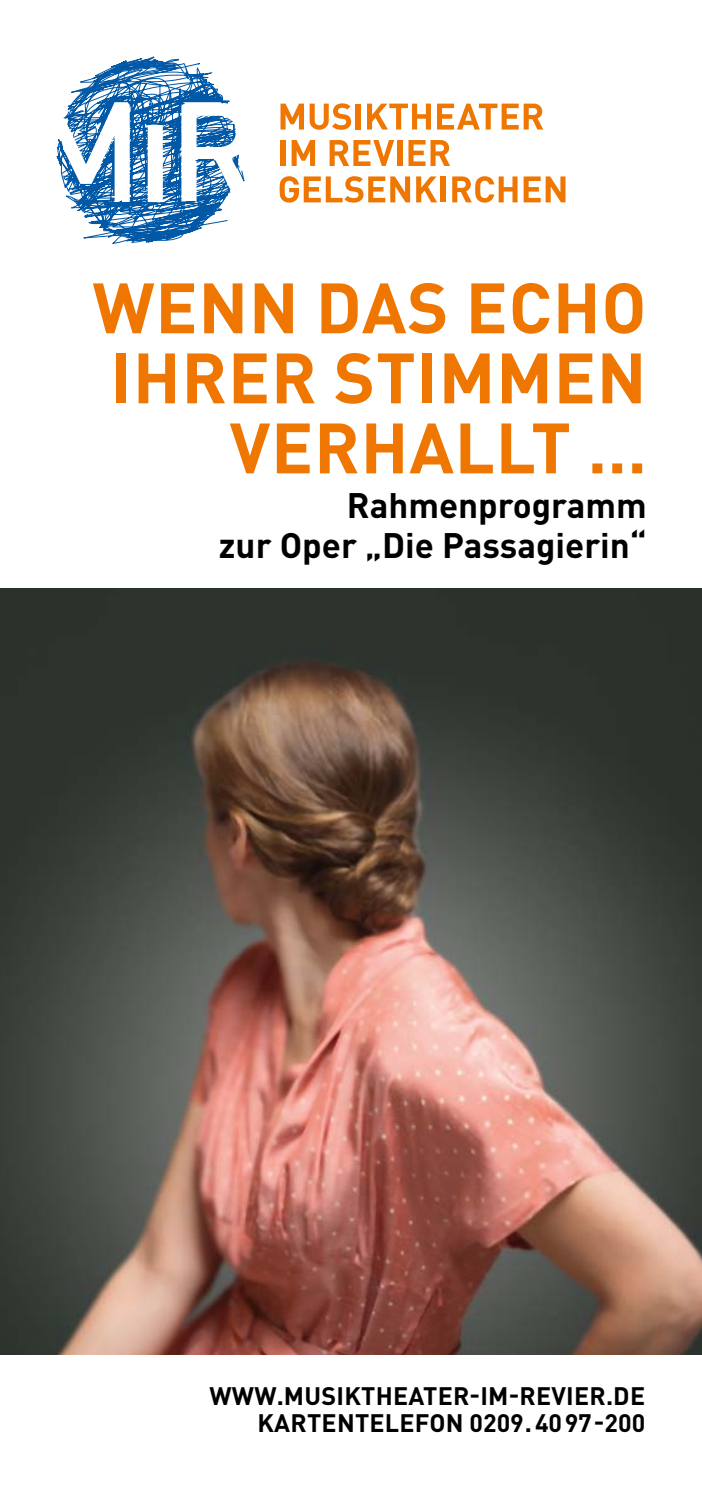
<style>
.page{position:relative;width:702px;height:1489px;background:#fff}
.page>*{position:absolute;margin:0;border:0;box-sizing:border-box;transform-origin:0 0}
.t1{font:700 70px/70px "DINOT";letter-spacing:.01em;color:#ee7601;text-align:right}
.t2{font:700 35px/40px "DINOT";color:#000;text-align:right}
.t3{font:700 25px/27.5px "DINOT";letter-spacing:.01em;color:#000;text-align:right}
</style>
<div class="page">
<svg style="left:57px;top:57px;width:188px;height:187px"></svg>
<svg style="left:280px;top:103px;width:71px;height:27px"></svg>
<div style="left:356px;top:104px;width:5px;height:25px;background:#ee7601"></div>
<svg style="left:367px;top:104px;width:64px;height:25px"></svg>
<svg style="left:437px;top:104px;width:106px;height:25px"></svg>
<div style="left:280px;top:140px;width:5px;height:26px;background:#ee7601"></div>
<svg style="left:291px;top:140px;width:24px;height:26px"></svg>
<svg style="left:329px;top:140px;width:65px;height:26px"></svg>
<div style="left:397px;top:140px;width:5px;height:26px;background:#ee7601"></div>
<svg style="left:408px;top:140px;width:42px;height:26px"></svg>
<svg style="left:279px;top:176px;width:131px;height:27px"></svg>
<svg style="left:416px;top:176px;width:21px;height:26px"></svg>
<div style="left:440px;top:176px;width:5px;height:26px;background:#ee7601"></div>
<svg style="left:452px;top:176px;width:65px;height:27px"></svg>
<svg style="left:523px;top:176px;width:42px;height:26px"></svg>
<img style="left:0;top:588px;width:702px;height:766px">
<h1 class="t1" style="left:92px;top:270px;width:556px">WENN DAS ECHO<br>IHRER STIMMEN<br>VERHALLT …</h1>
<h2 class="t2" style="left:219px;top:484px;width:429px">RAHMENPROGRAMM<br>ZUR OPER „DIE PASSAGIERIN“</h2>
<p class="t3" style="left:257px;top:1380px;width:389px">.MUSIKTHEATER-IM-REVIER.DE<br>KARTENTELEFON 0209. 4097-200</p>
<p class="t3" style="left:209px;top:1380px;width:24px">WWW</p>
</div>
